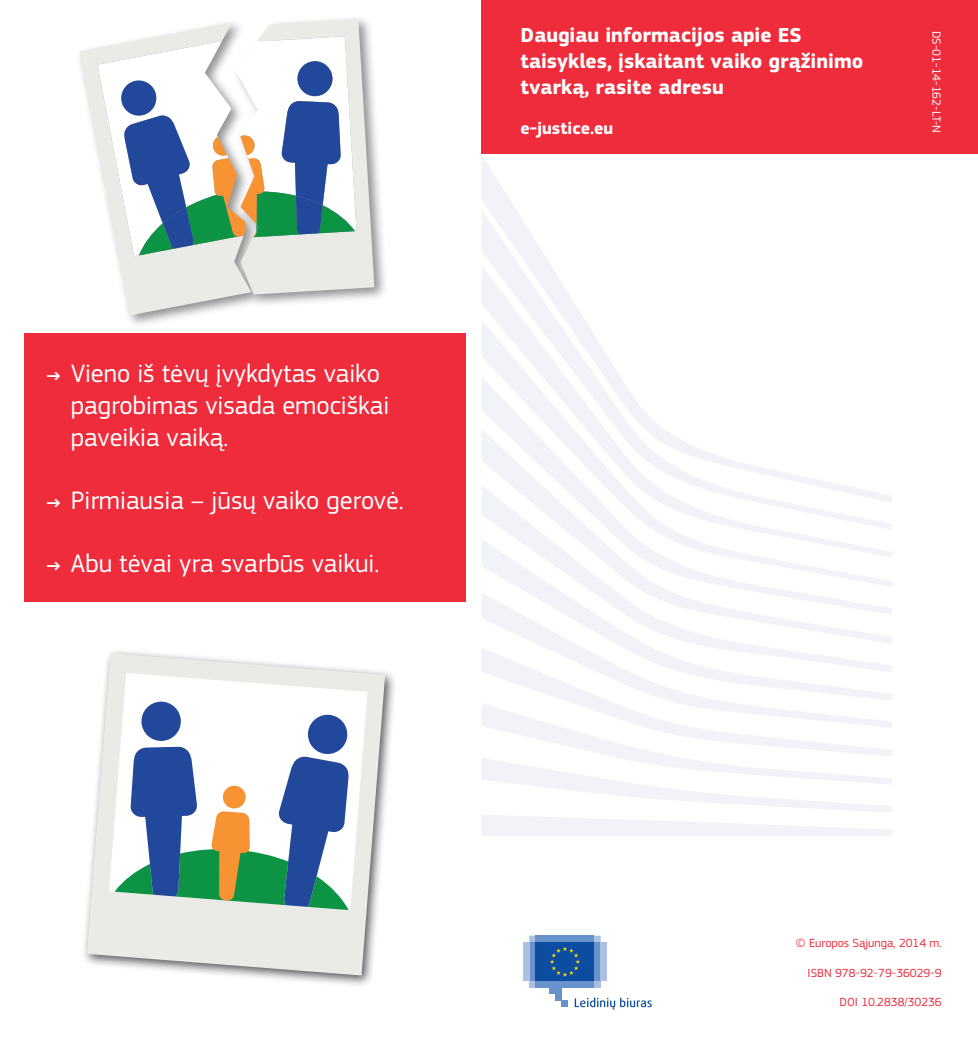
<style>
.page{position:relative;width:978px;height:1042px;background:#fff}
.page>*{position:absolute;margin:0;border:0;box-sizing:border-box;transform-origin:0 0}
.t1{font:26.25px/31.5px "EC Square Sans Pro";color:#fff}
.t2{font:700 21px "EC Square Sans Pro";color:#fff}
.t3{font:700 17.5px "EC Square Sans Pro";color:#fff}
.t4{font:12.25px "EC Square Sans Pro";color:#ee2c3b}
.t5{font:12.25px "EC Square Sans Pro";color:#fff}
.s1{font-weight:700;font-size:18.38px}
</style>
<div class="page">
<div style="left:24px;top:334px;width:442px;height:268px;background:#ee2c3b"></div>
<hr style="left:977px;top:603px;width:1px;height:439px;background:#015aaa">
<div style="left:481px;top:0;width:496px;height:154px;background:#ee2c3b"></div>
<div style="left:75px;top:15px;width:313px;height:314px;background:#231f20;opacity:.5"></div>
<svg style="left:79px;top:22px;width:172px;height:293px"></svg>
<svg style="left:97px;top:19px;width:277px;height:275px"></svg>
<div style="left:81px;top:648px;width:317px;height:340px;background:#231f20;opacity:.75"></div>
<svg style="left:87px;top:653px;width:298px;height:322px;fill:#eaeae6"></svg>
<svg style="left:109px;top:673px;width:258px;height:237px"></svg>
<div style="left:141px;top:701px;width:40px;height:40px;background:#22489c;border-radius:50%"></div>
<svg style="left:114px;top:713px;width:235px;height:197px"></svg>
<svg style="left:482px;top:156px;width:34px;height:54px;fill:#f6f7fb"></svg>
<svg style="left:519px;top:587px;width:278px;height:6px"></svg>
<svg style="left:482px;top:593px;width:409px;height:54px"></svg>
<svg style="left:482px;top:647px;width:409px;height:56px"></svg>
<svg style="left:482px;top:703px;width:409px;height:133px"></svg>
<svg style="left:482px;top:210px;width:68px;height:55px;fill:#f2f3f9"></svg>
<svg style="left:482px;top:265px;width:103px;height:55px;fill:#f2f3f9"></svg>
<svg style="left:482px;top:320px;width:409px;height:267px"></svg>
<div style="left:529px;top:981px;width:71px;height:6px;background:#adbfe2"></div>
<div style="left:535px;top:981px;width:59px;height:6px;background:#6892cc"></div>
<div style="left:594px;top:942px;width:6px;height:39px;background:#6892cc"></div>
<div style="left:600px;top:942px;width:7px;height:39px;background:#adbfe2"></div>
<div style="left:529px;top:942px;width:6px;height:39px;background:#6892cc"></div>
<div style="left:522px;top:942px;width:7px;height:39px;background:#adbfe2"></div>
<div style="left:548px;top:981px;width:13px;height:13px;background:#6892cc"></div>
<div style="left:555px;top:981px;width:6px;height:19px;background:#6892cc"></div>
<div style="left:561px;top:1000px;width:7px;height:7px;background:#6892cc"></div>
<div style="left:535px;top:942px;width:59px;height:39px;background:#0d4da1"></div>
<svg style="left:529px;top:935px;width:71px;height:41px"></svg>
<svg style="left:574px;top:997px;width:77px;height:12px"></svg>
<p class="t1" style="left:71px;top:358px;width:320px;text-indent:-25px"><span class="s1">→</span> Vieno iš tėvų įvykdytas vaiko pagrobimas visada emociškai paveikia vaiką.</p>
<p class="t1" style="left:46px;top:484px;width:359px"><span class="s1">→</span> Pirmiausia – jūsų vaiko gerovė.</p>
<p class="t1" style="left:46px;top:547px;width:334px"><span class="s1">→</span> Abu tėvai yra svarbūs vaikui.</p>
<p class="t2" style="left:520px;top:22px;width:282px">Daugiau informacijos apie ES</p>
<p class="t2" style="left:520px;top:48px;width:344px">taisykles, įskaitant vaiko grąžinimo</p>
<p class="t2" style="left:520px;top:75px;width:205px">tvarką, rasite adresu</p>
<p class="t3" style="left:520px;top:118px;width:94px">e-justice.eu</p>
<p class="t5" style="left:943px;top:31px;width:104px;rotate:90deg">DS-01-14-162-LT-N</p>
<p class="t4" style="left:795px;top:936px;width:147px">© Europos Sąjunga, 2014 m.</p>
<p class="t4" style="left:807px;top:965px;width:136px">ISBN 978-92-79-36029-9</p>
<p class="t4" style="left:839px;top:995px;width:104px">DOI 10.2838/30236</p>
</div>
